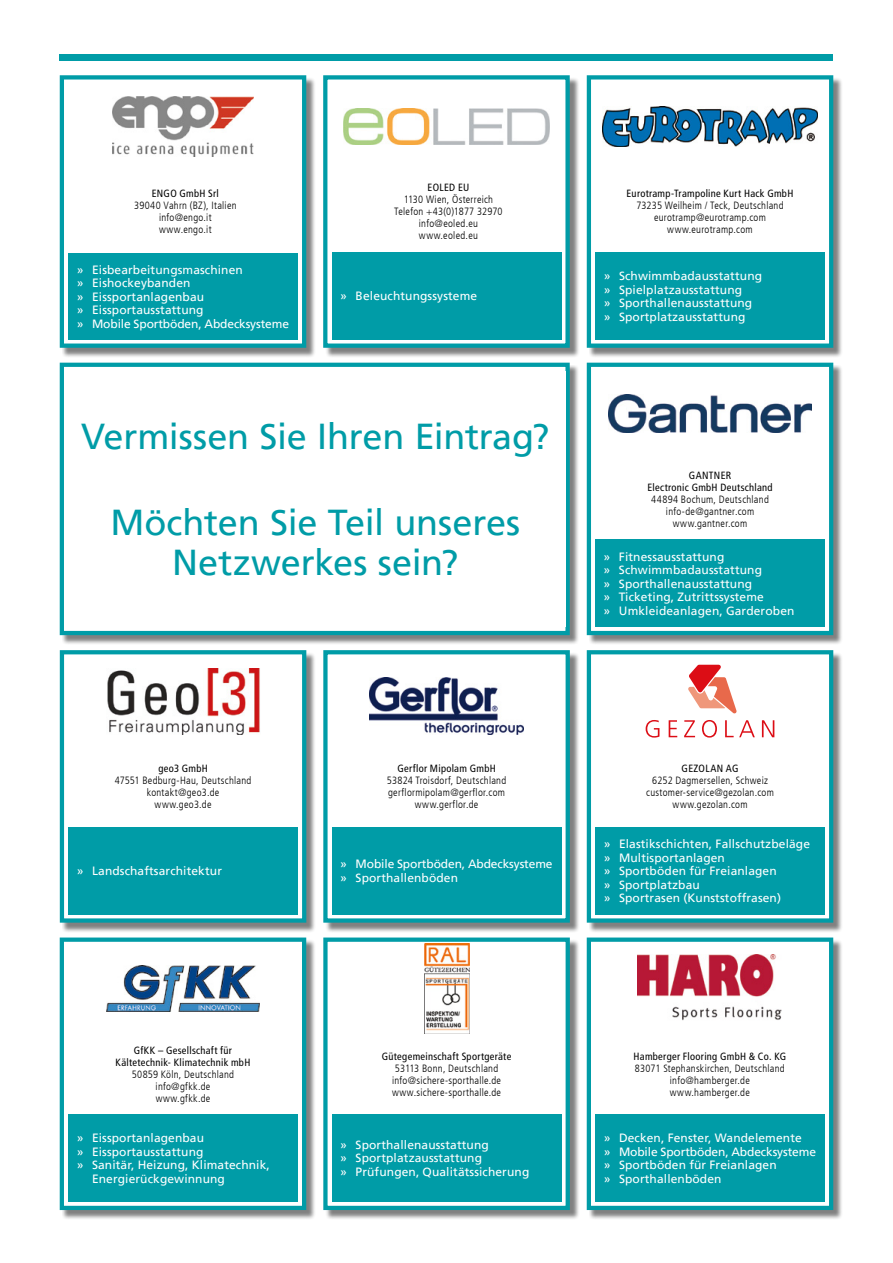
<style>
.page{position:relative;width:893px;height:1263px;background:#fff}
.page>*{position:absolute;margin:0;border:0;box-sizing:border-box;transform-origin:0 0}
.t1{font:36px/40.5px "Frutiger LT";letter-spacing:-.005em;color:#009ca7;text-align:center}
.t2{font:12px/13.5px "Frutiger LT";letter-spacing:.01em;color:#fff}
.t3{font:12px/13.5px "Frutiger LT";letter-spacing:-.01em;color:#fff}
.t4{font:300 condensed 10.5px/12px "Frutiger LT";letter-spacing:.025em;color:#000;text-align:center}
.t5{font:condensed 10.5px/12px "Frutiger LT";letter-spacing:.03em;color:#000;text-align:center}
</style>
<div class="page">
<div style="left:60px;top:54px;width:773px;height:6px;background:#009ca7"></div>
<div style="left:589px;top:940px;width:254px;height:280px;background:#000;opacity:.5"></div>
<div style="left:587px;top:937px;width:246px;height:273px;background:#fff;border:4px solid #009ca7"></div>
<div style="left:589px;top:77px;width:254px;height:281px;background:#000;opacity:.5"></div>
<div style="left:587px;top:75px;width:246px;height:273px;background:#fff;border:4px solid #009ca7"></div>
<div style="left:325px;top:940px;width:255px;height:280px;background:#000;opacity:.5"></div>
<div style="left:323px;top:937px;width:247px;height:273px;background:#fff;border:4px solid #009ca7"></div>
<img style="left:637px;top:954px;width:145px;height:67px">
<img style="left:602px;top:107px;width:216px;height:39px">
<img style="left:424px;top:944px;width:45px;height:89px">
<div style="left:595px;top:1114px;width:230px;height:87px;background:#009ca7"></div>
<div style="left:595px;top:252px;width:230px;height:87px;background:#009ca7"></div>
<div style="left:332px;top:1114px;width:229px;height:87px;background:#009ca7"></div>
<div style="left:62px;top:365px;width:517px;height:280px;background:#000;opacity:.5"></div>
<div style="left:60px;top:363px;width:510px;height:272px;background:#fff;border:4px solid #009ca7"></div>
<div style="left:589px;top:365px;width:254px;height:280px;background:#000;opacity:.5"></div>
<div style="left:587px;top:363px;width:246px;height:272px;background:#fff;border:4px solid #009ca7"></div>
<img style="left:608px;top:395px;width:204px;height:38px">
<div style="left:595px;top:539px;width:230px;height:88px;background:#009ca7"></div>
<div style="left:62px;top:940px;width:254px;height:280px;background:#000;opacity:.5"></div>
<div style="left:60px;top:937px;width:246px;height:273px;background:#fff;border:4px solid #009ca7"></div>
<img style="left:106px;top:965px;width:154px;height:47px">
<div style="left:68px;top:1114px;width:230px;height:87px;background:#009ca7"></div>
<div style="left:325px;top:652px;width:255px;height:281px;background:#000;opacity:.5"></div>
<div style="left:323px;top:650px;width:247px;height:273px;background:#fff;border:4px solid #009ca7"></div>
<img style="left:370px;top:678px;width:153px;height:56px">
<div style="left:332px;top:827px;width:229px;height:87px;background:#009ca7"></div>
<div style="left:62px;top:652px;width:254px;height:281px;background:#000;opacity:.5"></div>
<div style="left:60px;top:650px;width:246px;height:273px;background:#fff;border:4px solid #009ca7"></div>
<img style="left:107px;top:668px;width:153px;height:66px">
<div style="left:68px;top:827px;width:230px;height:87px;background:#009ca7"></div>
<div style="left:325px;top:77px;width:255px;height:281px;background:#000;opacity:.5"></div>
<div style="left:323px;top:75px;width:247px;height:273px;background:#fff;border:4px solid #009ca7"></div>
<div style="left:62px;top:77px;width:254px;height:281px;background:#000;opacity:.5"></div>
<div style="left:60px;top:75px;width:246px;height:273px;background:#fff;border:4px solid #009ca7"></div>
<img style="left:343px;top:108px;width:207px;height:37px">
<img style="left:113px;top:97px;width:140px;height:59px">
<div style="left:332px;top:252px;width:229px;height:87px;background:#009ca7"></div>
<div style="left:68px;top:253px;width:230px;height:86px;background:#009ca7"></div>
<div style="left:589px;top:652px;width:254px;height:281px;background:#000;opacity:.5"></div>
<div style="left:587px;top:650px;width:246px;height:273px;background:#fff;border:4px solid #009ca7"></div>
<svg style="left:688px;top:665px;width:49px;height:48px"></svg>
<svg style="left:646px;top:720px;width:13px;height:17px"></svg>
<svg style="left:669px;top:720px;width:8px;height:17px"></svg>
<svg style="left:684px;top:720px;width:11px;height:17px"></svg>
<svg style="left:702px;top:720px;width:15px;height:17px"></svg>
<svg style="left:725px;top:720px;width:30px;height:17px"></svg>
<svg style="left:762px;top:720px;width:12px;height:17px"></svg>
<div style="left:595px;top:827px;width:230px;height:87px;background:#009ca7"></div>
<p class="t5" style="left:152px;top:188px;width:69px">ENGO GmbH Srl</p>
<p class="t4" style="left:134px;top:200px;width:104px">39040 Vahrn (BZ), Italien info@engo.it www.engo.it</p>
<p class="t2" style="left:77px;top:263px;width:214px">» Eisbearbeitungsmaschinen<br>» Eishockeybanden<br>» Eissportanlagenbau<br>» Eissportausstattung<br>» Mobile Sportböden, Abdecksysteme</p>
<p class="t5" style="left:428px;top:182px;width:43px">EOLED EU</p>
<p class="t4" style="left:394px;top:194px;width:110px">1130 Wien, Österreich<br>Telefon +43(0)1877 32970 info@eoled.eu www.eoled.eu</p>
<p class="t2" style="left:340px;top:289px;width:138px">» Beleuchtungssysteme</p>
<h1 class="t1" style="left:81px;top:417px;width:470px">Vermissen Sie Ihren Eintrag?</h1>
<h1 class="t1" style="left:110px;top:502px;width:411px">Möchten Sie Teil unseres<br>Netzwerkes sein?</h1>
<p class="t5" style="left:627px;top:188px;width:168px">Eurotramp-Trampoline Kurt Hack GmbH</p>
<p class="t4" style="left:636px;top:200px;width:149px">73235 Weilheim / Teck, Deutschland eurotramp@eurotramp.com www.eurotramp.com</p>
<p class="t2" style="left:604px;top:269px;width:160px">» Schwimmbadausstattung » Spielplatzausstattung<br>» Sporthallenausstattung<br>» Sportplatzausstattung</p>
<p class="t5" style="left:647px;top:469px;width:127px">GANTNER<br>Electronic GmbH Deutschland</p>
<p class="t4" style="left:651px;top:493px;width:119px">44894 Bochum, Deutschland info-de@gantner.com www.gantner.com</p>
<p class="t2" style="left:604px;top:550px;width:192px">» Fitnessausstattung<br>» Schwimmbadausstattung<br>» Sporthallenausstattung<br>» Ticketing, Zutrittssysteme<br>» Umkleideanlagen, Garderoben</p>
<p class="t5" style="left:158px;top:763px;width:51px">geo3 GmbH</p>
<p class="t4" style="left:115px;top:775px;width:138px">47551 Bedburg-Hau, Deutschland kontakt@geo3.de<br>www.geo3.de</p>
<p class="t2" style="left:77px;top:864px;width:147px">» Landschaftsarchitektur</p>
<p class="t5" style="left:116px;top:1044px;width:136px">GfKK – Gesellschaft für<br>Kältetechnik- Klimatechnik mbH</p>
<p class="t4" style="left:132px;top:1068px;width:104px">50859 Köln, Deutschland info@gfkk.de www.gfkk.de</p>
<p class="t2" style="left:77px;top:1131px;width:129px">» Eissportanlagenbau</p>
<p class="t2" style="left:77px;top:1145px;width:128px">» Eissportausstattung</p>
<p class="t2" style="left:77px;top:1158px;width:195px">» Sanitär, Heizung, Klimatechnik,</p>
<p class="t2" style="left:92px;top:1172px;width:134px">Energierückgewinnung</p>
<p class="t5" style="left:397px;top:763px;width:100px">Gerflor Mipolam GmbH</p>
<p class="t4" style="left:387px;top:775px;width:121px">53824 Troisdorf, Deutschland gerflormipolam@gerflor.com www.gerflor.de</p>
<p class="t3" style="left:340px;top:857px;width:214px">» Mobile Sportböden, Abdecksysteme » Sporthallenböden</p>
<p class="t5" style="left:682px;top:763px;width:58px">GEZOLAN AG</p>
<p class="t4" style="left:646px;top:775px;width:129px">6252 Dagmersellen, Schweiz customer-service@gezolan.com www.gezolan.com</p>
<p class="t2" style="left:604px;top:837px;width:208px">» Elastikschichten, Fallschutzbeläge » Multisportanlagen<br>» Sportböden für Freianlagen<br>» Sportplatzbau<br>» Sportrasen (Kunststoffrasen)</p>
<p class="t5" style="left:382px;top:1050px;width:131px">Gütegemeinschaft Sportgeräte</p>
<p class="t4" style="left:392px;top:1062px;width:111px;text-align:left">53113 Bonn, Deutschland info@sichere-sporthalle.de www.sichere-sporthalle.de</p>
<p class="t2" style="left:340px;top:1138px;width:191px">» Sporthallenausstattung<br>» Sportplatzausstattung<br>» Prüfungen, Qualitätssicherung</p>
<p class="t5" style="left:633px;top:1050px;width:154px">Hamberger Flooring GmbH &amp; Co. KG</p>
<p class="t4" style="left:635px;top:1062px;width:151px">83071 Stephanskirchen, Deutschland info@hamberger.de www.hamberger.de</p>
<p class="t2" style="left:604px;top:1131px;width:214px">» Decken, Fenster, Wandelemente<br>» Mobile Sportböden, Abdecksysteme » Sportböden für Freianlagen<br>» Sporthallenböden</p>
</div>
